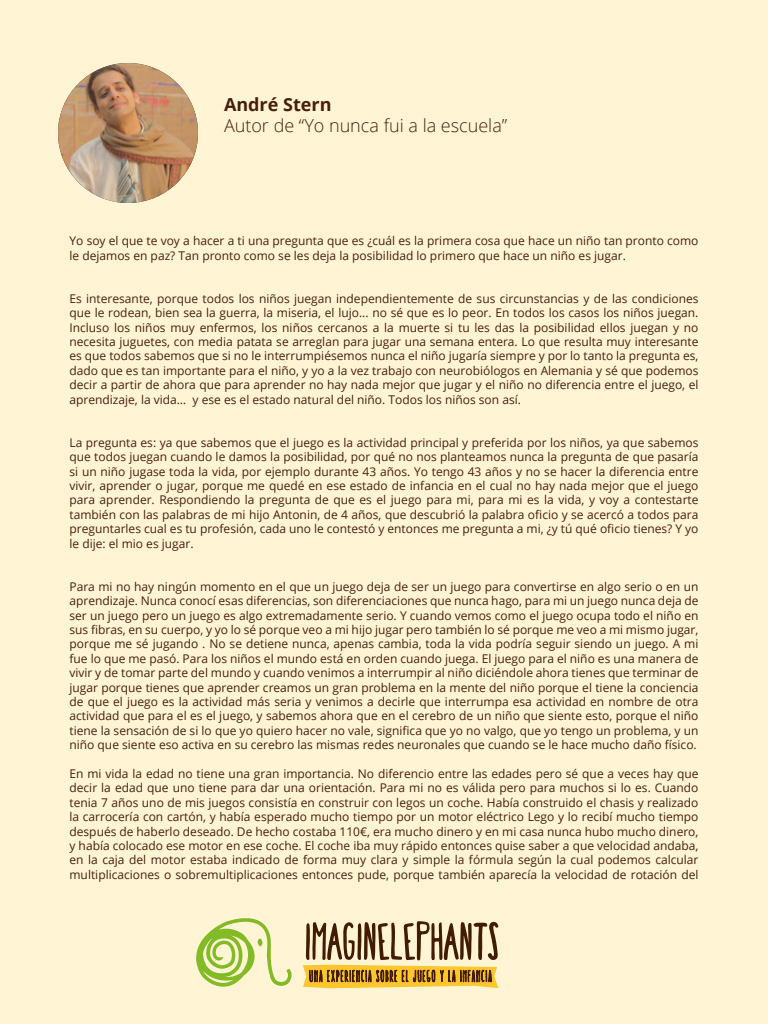
<style>
.page{position:relative;width:768px;height:1024px;background:#fff5d4}
.page>*{position:absolute;margin:0;border:0;box-sizing:border-box;transform-origin:0 0}
.t1{font:300 18px "Open Sans";color:#471f0f}
.t2{font:700 18px "Open Sans";color:#471f0f}
.t3{font:12px/14.4px "Open Sans";color:#471f0f;text-align:justify}
</style>
<div class="page">
<svg style="left:196px;top:918px;width:96px;height:69px"></svg>
<svg style="left:303px;top:921px;width:196px;height:67px"></svg>
<img style="left:58px;top:63px;width:140px;height:140px;border-radius:70px">
<h1 class="t2" style="left:224px;top:92px;width:109px">André Stern</h1>
<h1 class="t1" style="left:224px;top:114px;width:285px">Autor de “Yo nunca fui a la escuela”</h1>
<p class="t3" style="left:70px;top:233px;width:631px">Yo soy el que te voy a hacer a ti una pregunta que es ¿cuál es la primera cosa que hace un niño tan pronto como le dejamos en paz? Tan pronto como se les deja la posibilidad lo primero que hace un niño es jugar.</p>
<p class="t3" style="left:70px;top:291px;width:631px">Es interesante, porque todos los niños juegan independientemente de sus circunstancias y de las condiciones que le rodean, bien sea la guerra, la miseria, el lujo... no sé que es lo peor. En todos los casos los niños juegan.<br>Incluso los niños muy enfermos, los niños cercanos a la muerte si tu les das la posibilidad ellos juegan y no necesita juguetes, con media patata se arreglan para jugar una semana entera. Lo que resulta muy interesante es que todos sabemos que si no le interrumpiésemos nunca el niño jugaría siempre y por lo tanto la pregunta es, dado que es tan importante para el niño, y yo a la vez trabajo con neurobiólogos en Alemania y sé que podemos decir a partir de ahora que para aprender no hay nada mejor que jugar y el niño no diferencia entre el juego, el aprendizaje, la vida… y ese es el estado natural del niño. Todos los niños son así.</p>
<p class="t3" style="left:70px;top:435px;width:631px">La pregunta es: ya que sabemos que el juego es la actividad principal y preferida por los niños, ya que sabemos que todos juegan cuando le damos la posibilidad, por qué no nos planteamos nunca la pregunta de que pasaría si un niño jugase toda la vida, por ejemplo durante 43 años. Yo tengo 43 años y no se hacer la diferencia entre vivir, aprender o jugar, porque me quedé en ese estado de infancia en el cual no hay nada mejor que el juego para aprender. Respondiendo la pregunta de que es el juego para mi, para mi es la vida, y voy a contestarte también con las palabras de mi hijo Antonin, de 4 años, que descubrió la palabra oficio y se acercó a todos para preguntarles cual es tu profesión, cada uno le contestó y entonces me pregunta a mi, ¿y tú qué oficio tienes? Y yo le dije: el mio es jugar.</p>
<p class="t3" style="left:70px;top:579px;width:631px">Para mi no hay ningún momento en el que un juego deja de ser un juego para convertirse en algo serio o en un aprendizaje. Nunca conocí esas diferencias, son diferenciaciones que nunca hago, para mi un juego nunca deja de ser un juego pero un juego es algo extremadamente serio. Y cuando vemos como el juego ocupa todo el niño en sus fibras, en su cuerpo, y yo lo sé porque veo a mi hijo jugar pero también lo sé porque me veo a mi mismo jugar, porque me sé jugando . No se detiene nunca, apenas cambia, toda la vida podría seguir siendo un juego. A mi fue lo que me pasó. Para los niños el mundo está en orden cuando juega. El juego para el niño es una manera de vivir y de tomar parte del mundo y cuando venimos a interrumpir al niño diciéndole ahora tienes que terminar de jugar porque tienes que aprender creamos un gran problema en la mente del niño porque el tiene la conciencia de que el juego es la actividad más seria y venimos a decirle que interrumpa esa actividad en nombre de otra actividad que para el es el juego, y sabemos ahora que en el cerebro de un niño que siente esto, porque el niño tiene la sensación de si lo que yo quiero hacer no vale, significa que yo no valgo, que yo tengo un problema, y un niño que siente eso activa en su cerebro las mismas redes neuronales que cuando se le hace mucho daño físico.</p>
<p class="t3" style="left:70px;top:766px;width:631px">En mi vida la edad no tiene una gran importancia. No diferencio entre las edades pero sé que a veces hay que decir la edad que uno tiene para dar una orientación. Para mi no es válida pero para muchos si lo es. Cuando tenia 7 años uno de mis juegos consistía en construir con legos un coche. Había construido el chasis y realizado la carrocería con cartón, y había esperado mucho tiempo por un motor eléctrico Lego y lo recibí mucho tiempo después de haberlo deseado. De hecho costaba 110€, era mucho dinero y en mi casa nunca hubo mucho dinero, y había colocado ese motor en ese coche. El coche iba muy rápido entonces quise saber a que velocidad andaba, en la caja del motor estaba indicado de forma muy clara y simple la fórmula según la cual podemos calcular multiplicaciones o sobremultiplicaciones entonces pude, porque también aparecía la velocidad de rotación del</p>
</div>
